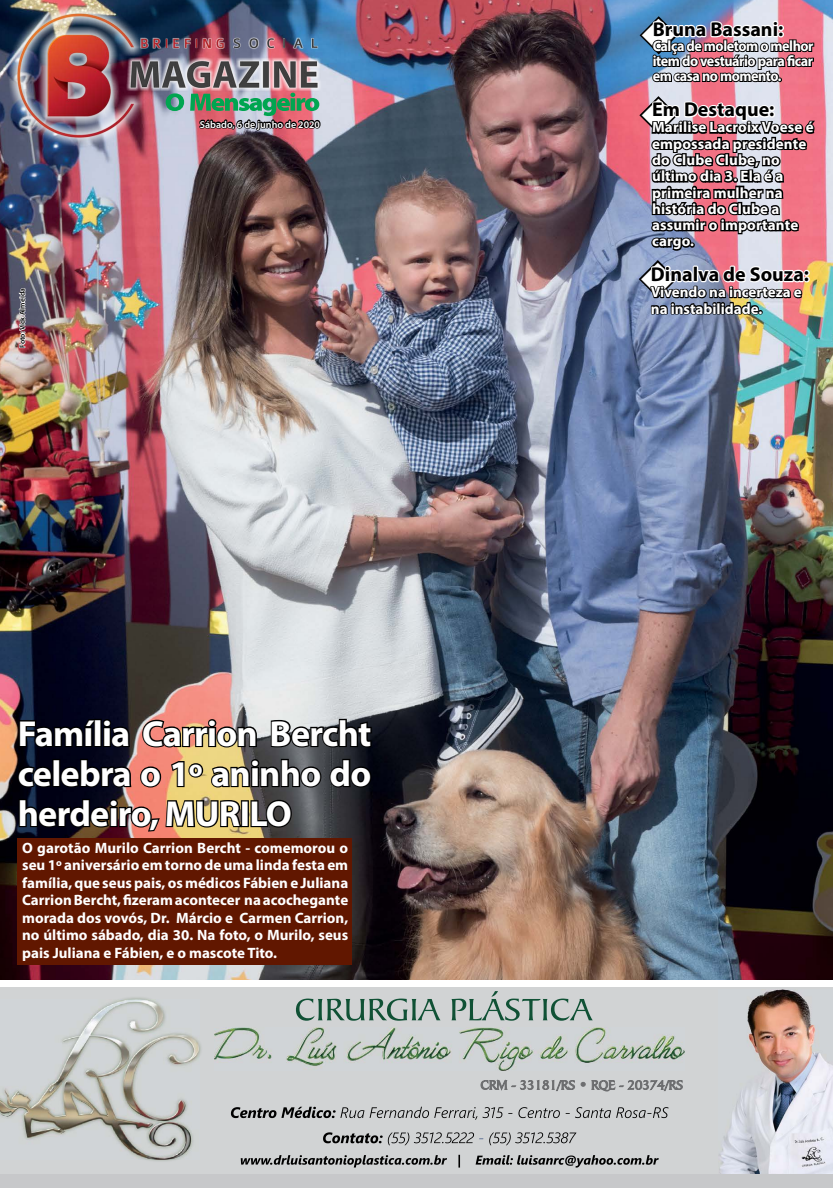
<style>
.page{position:relative;width:833px;height:1188px;background:#fff}
.page>*{position:absolute;margin:0;border:0;box-sizing:border-box;transform-origin:0 0}
.t1{font:700 36.25px/40px "Myriad Pro";letter-spacing:-.02em;color:#fff;text-align:justify}
.t2{font:700 20px "Myriad Pro";color:#000}
.t3{font:700 15px/16.2px "Myriad Pro";color:#fff}
.t4{font:700 15px/15px "Myriad Pro";color:#fff;text-align:justify;scale:.94 1}
.t5{font:600 10.12px "Myriad Pro";color:#fff}
.t6{font:600 7.5px "Myriad Pro";color:#000}
</style>
<div class="page">
<svg style="left:0;top:987px;width:833px;height:187px;background:#cdcbcc"></svg>
<svg style="left:296px;top:990px;width:297px;height:30px;background:#a9b8b3"></svg>
<div style="left:0;top:995px;width:204px;height:167px;background:#d1d3d4"></div>
<img style="left:0;top:998px;width:200px;height:160px">
<img style="left:214px;top:1026px;width:471px;height:44px">
<svg style="left:231px;top:1077px;width:452px;height:90px;background:#bdbfc0"></svg>
<svg style="left:0;top:978px;width:833px;height:2px;background:#73605f"></svg>
<div style="left:0;top:1174px;width:833px;height:13px;background:#c7c8ca"></div>
<img style="left:0;top:0;width:833px;height:978px">
<img style="left:9px;top:5px;width:312px;height:141px">
<img style="left:166px;top:93px;width:155px;height:43px">
<svg style="left:18px;top:287px;width:8px;height:61px"></svg>
<div style="left:18px;top:837px;width:334px;height:127px;background:#611700"></div>
<svg style="left:18px;top:716px;width:113px;height:32px;background:#030512"></svg>
<svg style="left:141px;top:717px;width:117px;height:31px;background:#866052"></svg>
<svg style="left:269px;top:717px;width:104px;height:31px;background:#484a4c"></svg>
<svg style="left:16px;top:765px;width:37px;height:23px"></svg>
<div style="left:52px;top:758px;width:8px;height:28px;border:2px solid #000"></div>
<svg style="left:59px;top:757px;width:74px;height:31px;background:#110c16"></svg>
<svg style="left:139px;top:765px;width:23px;height:23px"></svg>
<svg style="left:170px;top:759px;width:34px;height:29px"></svg>
<svg style="left:210px;top:757px;width:112px;height:31px;background:#514d3e"></svg>
<svg style="left:328px;top:757px;width:45px;height:31px"></svg>
<svg style="left:17px;top:797px;width:276px;height:36px;background:#554233"></svg>
<img style="left:636px;top:0;width:181px;height:360px">
<p class="t6" style="left:17px;top:348px;width:61px;rotate:-90deg">Foto: Vick Almeida</p>
<p class="t5" style="left:200px;top:118px;width:122px">Sábado, 6 de junho de 2020</p>
<h1 class="t1" style="left:18px;top:712px;width:355px">Família Carrion Bercht celebra o 1º aninho do herdeiro, MURILO</h1>
<p class="t3" style="left:22px;top:838px;width:328px;line-height:17.5px;text-align:justify">O garotão Murilo Carrion Bercht - comemorou o seu 1º aniversário em torno de uma linda festa em família, que seus pais, os médicos Fábien e Juliana Carrion Bercht, fizeram acontecer na acochegante morada dos vovós, Dr. Márcio e Carmen Carrion, no último sábado, dia 30. Na foto, o Murilo, seus pais Juliana e Fábien, e o mascote Tito.</p>
<h2 class="t2" style="left:652px;top:16px;width:132px">Bruna Bassani:</h2>
<p class="t4" style="left:652px;top:38px;width:173px">Calça de moletom o melhor item do vestuário para ficar em casa no momento.</p>
<h2 class="t2" style="left:652px;top:96px;width:124px">Em Destaque:</h2>
<p class="t3" style="left:652px;top:119px;width:163px">Marilise Lacroix Voese é empossada presidente do Clube Clube, no último dia 3. Ela é a primeira mulher na história do Clube a assumir o importante cargo.</p>
<h2 class="t2" style="left:651px;top:261px;width:160px">Dinalva de Souza:</h2>
<p class="t3" style="left:651px;top:283px;width:152px">Vivendo na incerteza e na instabilidade.</p>
</div>
